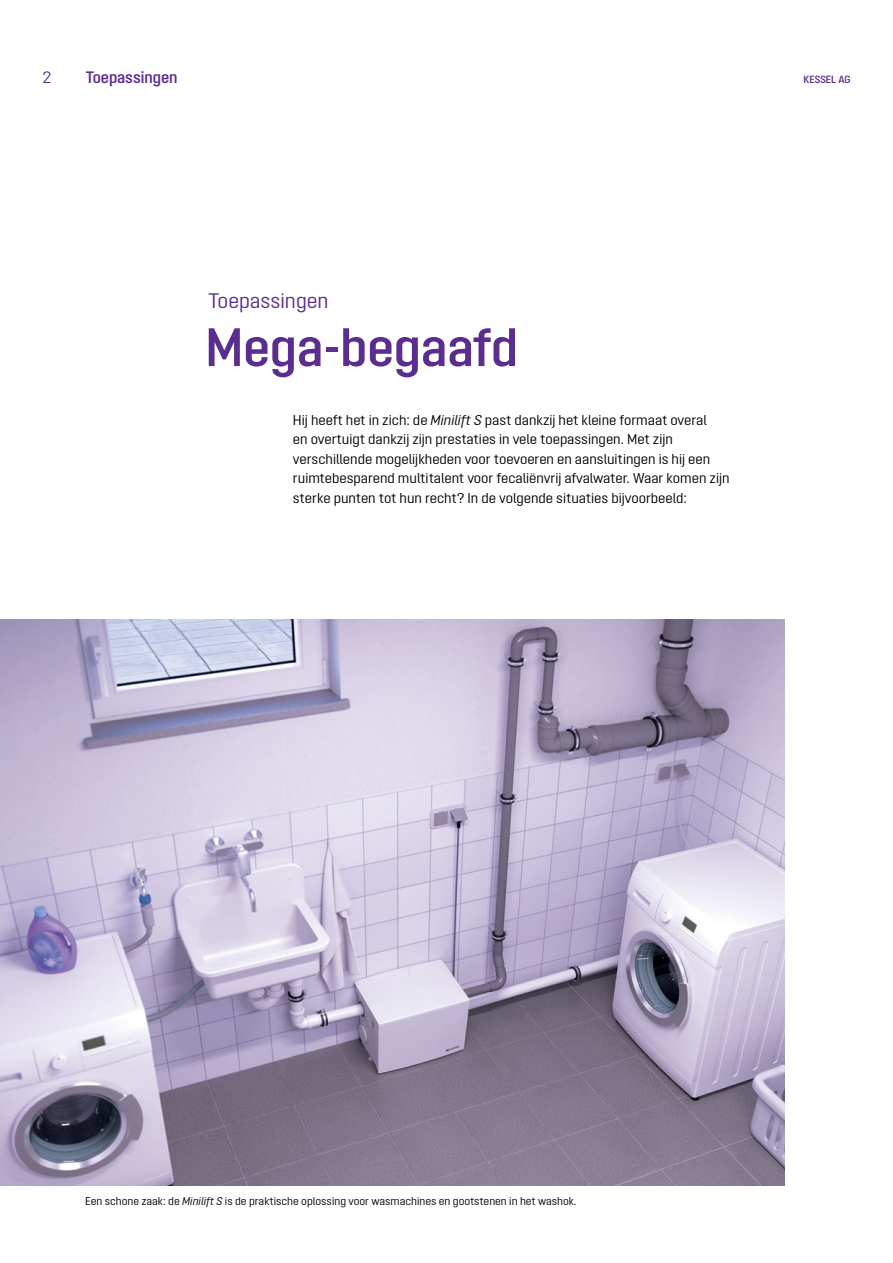
<style>
.page{position:relative;width:893px;height:1263px;background:#fff}
.page>*{position:absolute;margin:0;border:0;box-sizing:border-box;transform-origin:0 0}
.t1{font:600 54px "Opinion Pro";color:#5c2d91}
.t2{font:21px "Opinion Pro";color:#5c2d91}
.t3{font:600 16.5px "Opinion Pro";color:#5c2d91}
.t4{font:16.5px "Opinion Pro";color:#5c2d91}
.t5{font:14.25px/19.5px "Opinion Pro";color:#000}
.t6{font:11.25px "Opinion Pro";color:#000}
.t7{font:600 10.5px "Opinion Pro";color:#5c2d91}
.s1{font-style:italic}
</style>
<div class="page">
<img style="left:0;top:620px;width:785px;height:565px">
<p class="t4" style="left:43px;top:68px;width:11px">2</p>
<p class="t3" style="left:86px;top:68px;width:93px">Toepassingen</p>
<p class="t7" style="left:804px;top:74px;width:48px">KESSEL AG</p>
<h2 class="t2" style="left:208px;top:288px;width:122px">Toepassingen</h2>
<h1 class="t1" style="left:205px;top:316px;width:314px">Mega-begaafd</h1>
<p class="t5" style="left:293px;top:410px;width:438px">Hij heeft het in zich: de <span class="s1">Minilift S</span> past dankzij het kleine formaat overal<br>en overtuigt dankzij zijn prestaties in vele toepassingen. Met zijn verschillende mogelijkheden voor toevoeren en aansluitingen is hij een ruimtebesparend multitalent voor fecaliënvrij afvalwater. Waar komen zijn sterke punten tot hun recht? In de volgende situaties bijvoorbeeld:</p>
<p class="t6" style="left:85px;top:1194px;width:493px">Een schone zaak: de <span class="s1">Minilift S</span> is de praktische oplossing voor wasmachines en gootstenen in het washok.</p>
</div>
